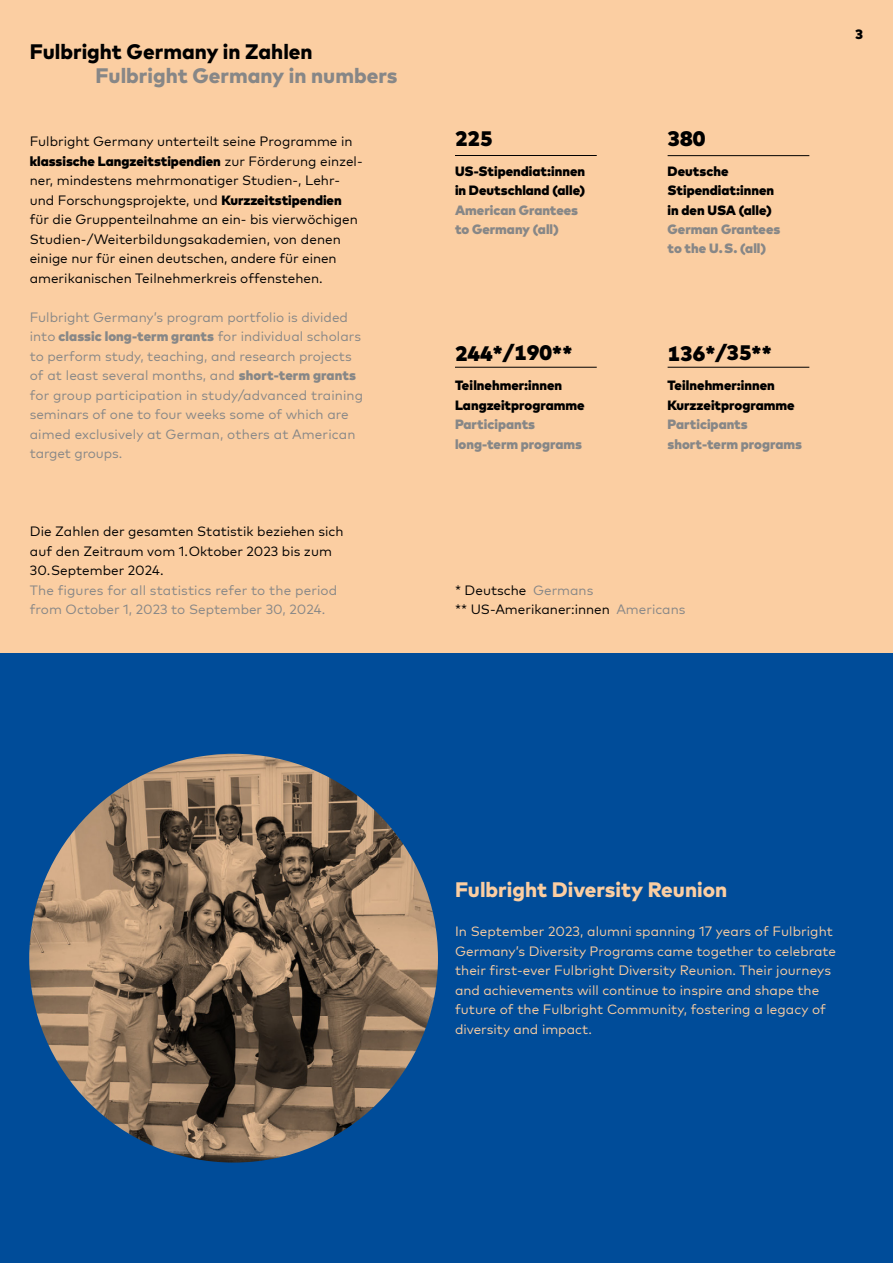
<style>
.page{position:relative;width:893px;height:1263px;background:#fff}
.page>*{position:absolute;margin:0;border:0;box-sizing:border-box;transform-origin:0 0}
.t1{font:800 21px "Mark";color:#878787}
.t2{font:900 21px "Mark";color:#000}
.t3{font:800 21px "Mark";color:#fbcea2}
.t4{font:800 21px "Mark";color:#000}
.t5{font:13.5px/19.5px "Mark Pro";color:#000}
.t6{font:13.5px/19.5px "Mark Pro";color:#878787}
.t7{font:13.5px/19.5px "Mark Pro";color:#fbcea2}
.t8{font:900 13.5px/19.5px "Mark";color:#000}
.t9{font:900 13.5px/19.5px "Mark";color:#878787}
.s1{font-family:"Mark Pro";font-weight:400}
.s2{font-family:"Mark";font-weight:900}
.s3{color:#878787}
</style>
<div class="page">
<div style="left:0;top:0;width:893px;height:653px;background:#fbcea2"></div>
<div style="left:0;top:653px;width:893px;height:610px;background:#004c99"></div>
<hr style="left:668px;top:155px;width:141px;height:1px;background:#000">
<hr style="left:668px;top:367px;width:141px;height:1px;background:#000">
<hr style="left:455px;top:155px;width:142px;height:1px;background:#000">
<hr style="left:455px;top:367px;width:142px;height:1px;background:#000">
<img style="left:29px;top:754px;width:409px;height:408px;border-radius:204px">
<h1 class="t4" style="left:30px;top:39px;width:284px">Fulbright Germany in Zahlen</h1>
<h1 class="t1" style="left:96px;top:63px;width:303px">Fulbright Germany in numbers</h1>
<p class="t5" style="left:30px;top:131px;width:324px">Fulbright Germany unterteilt seine Pro gramme in</p>
<p class="t8" style="left:30px;top:151px;width:334px">klassische Langzeit stipen dien <span class="s1">zur Förderung einzel-</span></p>
<p class="t5" style="left:30px;top:170px;width:330px">ner, mindestens mehrmonatiger Studien-, Lehr&shy;und Forschungsprojekte, und <span class="s2">Kurzzeitstipendien </span>für die Gruppenteilnahme an ein- bis vierwöchigen Studien-/Weiterbildungsakademien, von denen einige nur für einen deutschen, andere für einen amerikanischen Teilnehmerkreis offenstehen.</p>
<p class="t6" style="left:30px;top:306px;width:335px">Fulbright Germany’s program portfolio is divided into <span class="s2">classic long-term grants</span> for individual scholars to perform study, teaching, and research projects of at least several months, and <span class="s2">short-term grants </span>for group participation in study/advanced training seminars of one to four weeks some of which are aimed exclusively at German, others at American target groups.</p>
<p class="t5" style="left:30px;top:521px;width:315px">Die Zahlen der gesamten Statistik beziehen sich auf den Zeitraum vom 1. Oktober 2023 bis zum</p>
<p class="t5" style="left:30px;top:560px;width:135px">30. September 2024.</p>
<p class="t6" style="left:30px;top:579px;width:309px">The figures for all statistics refer to the period from October 1, 2023 to September 30, 2024.</p>
<h1 class="t2" style="left:455px;top:127px;width:39px">225</h1>
<p class="t8" style="left:455px;top:161px;width:132px">US-Stipendiat:innen in Deutschland (alle)</p>
<p class="t9" style="left:455px;top:200px;width:125px">American Grantees to Germany (all)</p>
<h1 class="t2" style="left:455px;top:341px;width:119px">244*/190**</h1>
<p class="t8" style="left:455px;top:376px;width:131px">Teilnehmer:innen<br>Langzeit programme</p>
<p class="t9" style="left:455px;top:415px;width:129px">Participants long-term programs</p>
<h1 class="t2" style="left:668px;top:127px;width:39px">380</h1>
<p class="t8" style="left:668px;top:161px;width:108px">Deutsche<br>Stipendiat :innen in den USA (alle)</p>
<p class="t9" style="left:668px;top:220px;width:114px">German Grantees to the U. S. (all)</p>
<h1 class="t2" style="left:668px;top:341px;width:106px">136*/35**</h1>
<p class="t8" style="left:668px;top:376px;width:128px">Teilnehmer:innen<br>Kurzzeitprogramme</p>
<p class="t9" style="left:668px;top:415px;width:136px">Participants short-term programs</p>
<p class="t5" style="left:455px;top:579px;width:232px">* Deutsche <span class="s3">Germans<br></span>** US-Amerikaner:innen <span class="s3">Americans</span></p>
<p class="t8" style="left:855px;top:25px;width:10px">3</p>
<h1 class="t3" style="left:455px;top:877px;width:274px">Fulbright Diversity Reunion</h1>
<p class="t7" style="left:455px;top:920px;width:383px">In September 2023, alumni spanning 17 years of Fulbright Germany’s Diversity Programs came together to celebrate their first-ever Fulbright Diversity Reunion. Their journeys and achievements will continue to inspire and shape the future of the Fulbright Community, fostering a legacy of diversity and impact.</p>
</div>
